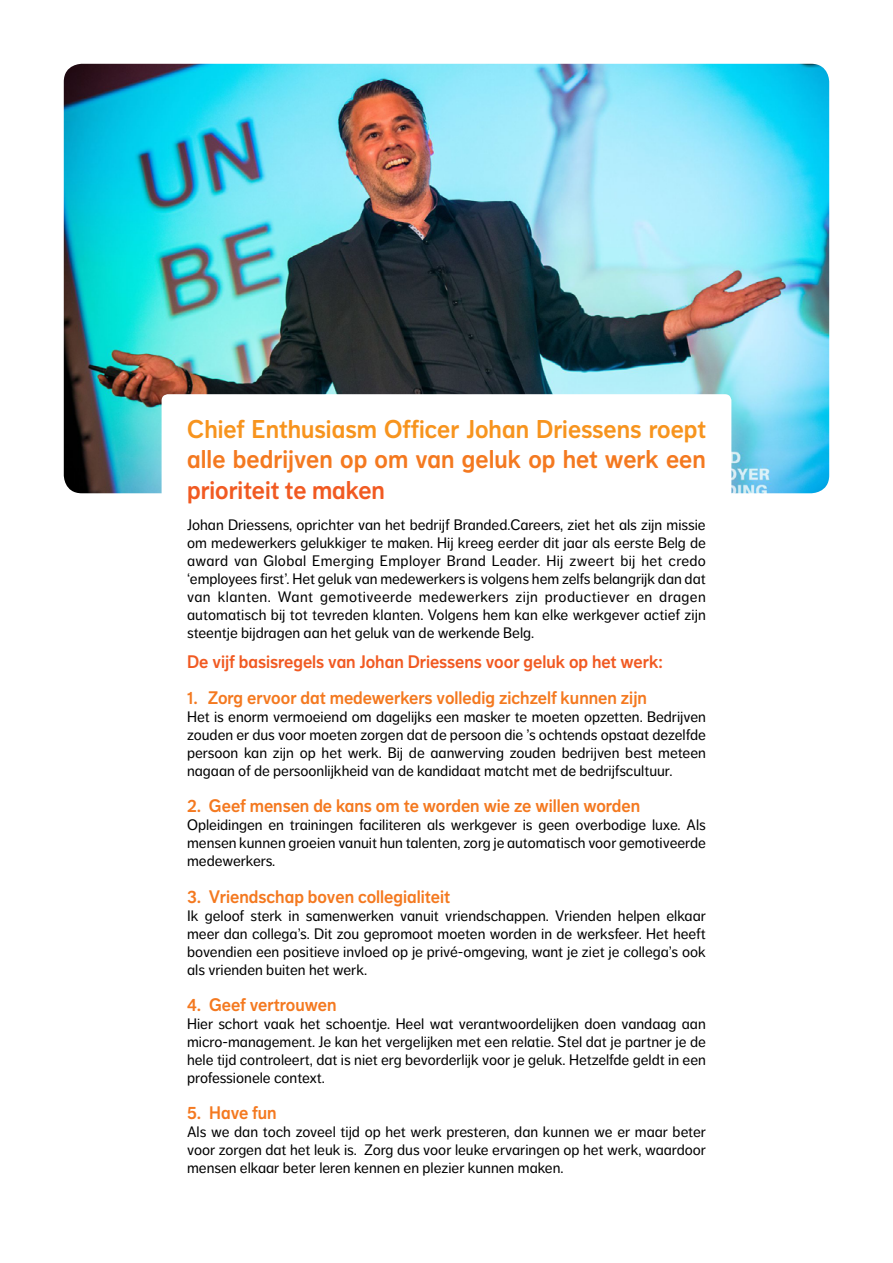
<style>
.page{position:relative;width:893px;height:1263px;background:#fff}
.page>*{position:absolute;margin:0;border:0;box-sizing:border-box;transform-origin:0 0}
.t1{font:25.5px "NN Dagny Display";color:#f7941e}
.t2{font:25.5px "NN Dagny Display";letter-spacing:.005em;color:#f47920}
.t3{font:25.5px "NN Dagny Display";color:#f15a22}
.t4{font:18px "NN Dagny Display";color:#f47920}
.t5{font:18px "NN Dagny Display";color:#f15a22}
.t6{font:15px/18px "NN Dagny Text";color:#000;text-align:justify}
</style>
<div class="page">
<img style="left:64px;top:64px;width:765px;height:429px">
<div style="left:162px;top:394px;width:569px;height:861px;background:#fff;border-radius:6px"></div>
<h1 class="t1" style="left:187px;top:414px;width:520px">Chief Enthusiasm Officer Johan Driessens roept</h1>
<h1 class="t2" style="left:187px;top:444px;width:520px">alle bedrijven op om van geluk op het werk een</h1>
<h1 class="t3" style="left:187px;top:475px;width:199px">prioriteit te maken</h1>
<p class="t6" style="left:187px;top:515px;width:520px">Johan Driessens, oprichter van het bedrijf Branded.Careers, ziet het als zijn missie om medewerkers gelukkiger te maken. Hij kreeg eerder dit jaar als eerste Belg de award van Global Emerging Employer Brand Leader. Hij zweert bij het credo ‘employees first’. Het geluk van medewerkers is volgens hem zelfs belangrijk dan dat van klanten. Want gemotiveerde medewerkers zijn productiever en dragen automatisch bij tot tevreden klanten. Volgens hem kan elke werkgever actief zijn steentje bijdragen aan het geluk van de werkende Belg.</p>
<p class="t5" style="left:187px;top:652px;width:477px">De vijf basisregels van Johan Driessens voor geluk op het werk:</p>
<p class="t4" style="left:187px;top:688px;width:461px">1. Zorg ervoor dat medewerkers volledig zichzelf kunnen zijn</p>
<p class="t6" style="left:187px;top:708px;width:520px">Het is enorm vermoeiend om dagelijks een masker te moeten opzetten. Bedrijven zouden er dus voor moeten zorgen dat de persoon die ’s ochtends opstaat dezelfde persoon kan zijn op het werk. Bij de aanwerving zouden bedrijven best meteen nagaan of de persoonlijkheid van de kandidaat matcht met de bedrijfscultuur.</p>
<p class="t4" style="left:187px;top:796px;width:455px">2. Geef mensen de kans om te worden wie ze willen worden</p>
<p class="t6" style="left:187px;top:816px;width:520px">Opleidingen en trainingen faciliteren als werkgever is geen overbodige luxe. Als mensen kunnen groeien vanuit hun talenten, zorg je automatisch voor gemotiveerde medewerkers.</p>
<p class="t4" style="left:187px;top:886px;width:265px">3. Vriendschap boven collegialiteit</p>
<p class="t6" style="left:187px;top:906px;width:520px">Ik geloof sterk in samenwerken vanuit vriendschappen. Vrienden helpen elkaar meer dan collega’s. Dit zou gepromoot moeten worden in de werksfeer. Het heeft bovendien een positieve invloed op je privé-omgeving, want je ziet je collega’s ook als vrienden buiten het werk.</p>
<p class="t4" style="left:187px;top:994px;width:151px">4. Geef vertrouwen</p>
<p class="t6" style="left:187px;top:1014px;width:520px">Hier schort vaak het schoentje. Heel wat verantwoordelijken doen vandaag aan micro-management. Je kan het vergelijken met een relatie. Stel dat je partner je de hele tijd controleert, dat is niet erg bevorderlijk voor je geluk. Hetzelfde geldt in een professionele context.</p>
<p class="t4" style="left:187px;top:1102px;width:91px">5. Have fun</p>
<p class="t6" style="left:187px;top:1122px;width:520px">Als we dan toch zoveel tijd op het werk presteren, dan kunnen we er maar beter voor zorgen dat het leuk is. Zorg dus voor leuke ervaringen op het werk, waardoor mensen elkaar beter leren kennen en plezier kunnen maken.</p>
</div>
